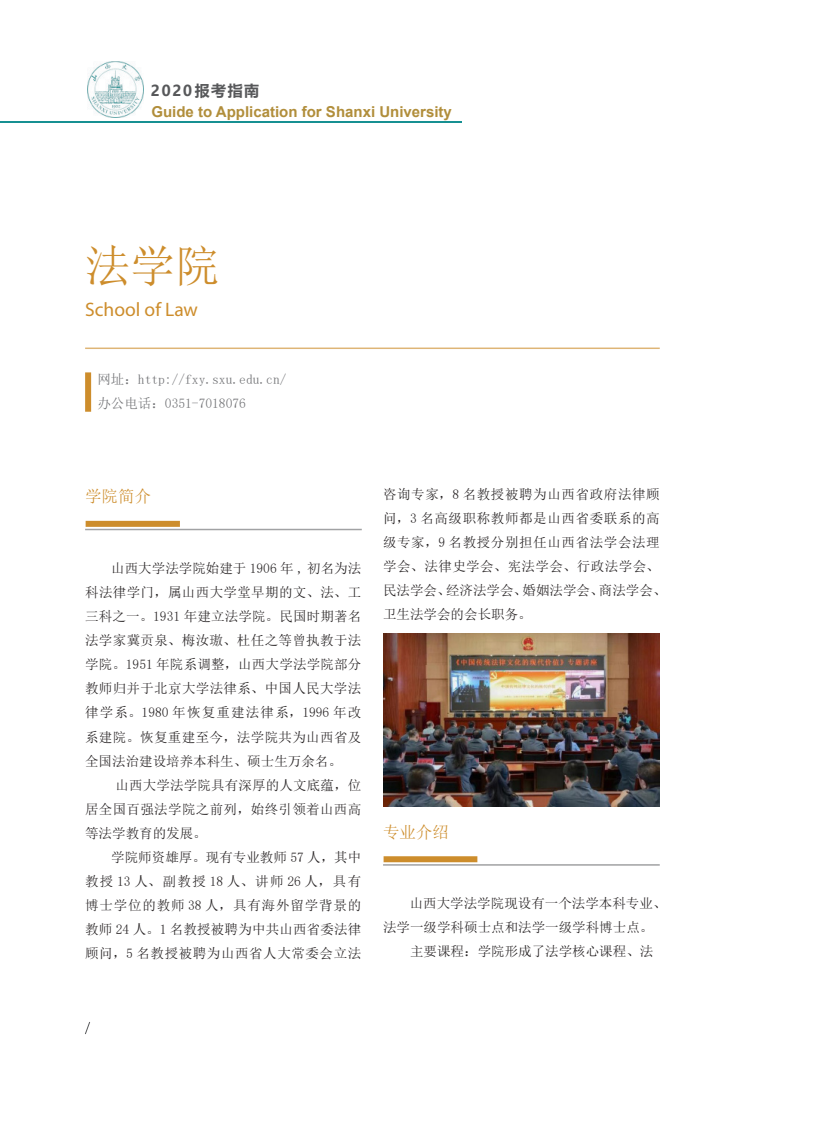
<style>
.page{position:relative;width:813px;height:1132px;background:#fff}
.page>*{position:absolute;margin:0;border:0;box-sizing:border-box;transform-origin:0 0}
.t1{font:45px "Sim Sun";color:#cd8d2c}
.t2{font:19.5px "Myriad Pro";color:#cd8d2c}
.t3{font:16.5px "Sim Sun";color:#cd8d2c}
.t4{font:700 15px "Arial";color:#b18e3b}
.t5{font:700 15px "Microsoft Ya Hei";letter-spacing:.1em;color:#57585a}
.t6{font:13.5px/24px "Sim Sun";letter-spacing:.015em;color:#231f20;text-align:justify}
.t7{font:13.5px/24px "Sim Sun";letter-spacing:.045em;color:#231f20}
.t8{font:13.5px "Sim Sun";color:#6f7073}
</style>
<div class="page">
<hr style="left:0;top:121px;width:461px;height:2px;background:#169092">
<img style="left:87px;top:62px;width:56px;height:55px">
<svg style="left:85px;top:1022px;width:5px;height:12px"></svg>
<hr style="left:85px;top:347px;width:574px;height:2px;background:#cd8d2c">
<div style="left:85px;top:372px;width:6px;height:39px;background:#cd8d2c"></div>
<hr style="left:85px;top:528px;width:276px;height:2px;background:#6f7073">
<div style="left:86px;top:520px;width:94px;height:6px;background:#cd8d2c"></div>
<hr style="left:383px;top:863px;width:276px;height:2px;background:#6c6d70">
<div style="left:383px;top:856px;width:94px;height:6px;background:#cd8d2c"></div>
<img style="left:383px;top:633px;width:276px;height:173px">
<p class="t5" style="left:151px;top:80px;width:110px">2020报考指南</p>
<p class="t4" style="left:151px;top:101px;width:302px">Guide to Application for Shanxi University</p>
<p class="t1" style="left:85px;top:243px;width:136px">法学院</p>
<p class="t2" style="left:85px;top:297px;width:114px">School of Law</p>
<p class="t8" style="left:97px;top:372px;width:190px">网址：http://fxy.sxu.edu.cn/</p>
<p class="t8" style="left:97px;top:396px;width:150px">办公电话：0351-7018076</p>
<p class="t3" style="left:85px;top:487px;width:67px">学院简介</p>
<p class="t6" style="left:85px;top:556px;width:277px;text-indent:26px">山西大学法学院始建于 1906 年 , 初名为法科法律学门，属山西大学堂早期的文、法、工三科之一。1931 年建立法学院。民国时期著名法学家冀贡泉、梅汝璈、杜任之等曾执教于法学院。1951 年院系调整，山西大学法学院部分教师归并于北京大学法律系、中国人民大学法律学系。1980 年恢复重建法律系，1996 年改系建院。恢复重建至今，法学院共为山西省及全国法治建设培养本科生、硕士生万余名。</p>
<p class="t6" style="left:85px;top:772px;width:277px;text-indent:30px">山西大学法学院具有深厚的人文底蕴，位居全国百强法学院之前列，始终引领着山西高等法学教育的发展。</p>
<p class="t6" style="left:85px;top:844px;width:277px;text-indent:26px">学院师资雄厚。现有专业教师 57 人，其中教授 13 人、副教授 18 人、讲师 26 人，具有博士学位的教师 38 人，具有海外留学背景的教师 24 人。1 名教授被聘为中共山西省委法律顾问，5 名教授被聘为山西省人大常委会立法</p>
<p class="t7" style="left:383px;top:482px;width:285px">咨询专家，8 名教授被聘为山西省政府法律顾问，3 名高级职称教师都是山西省委联系的高级专家，9 名教授分别担任山西省法学会法理学会、法律史学会、宪法学会、行政法学会、民法学会、经济法学会、婚姻法学会、商法学会、卫生法学会的会长职务。</p>
<p class="t3" style="left:383px;top:823px;width:67px">专业介绍</p>
<p class="t6" style="left:383px;top:890px;width:285px;text-indent:27px">山西大学法学院现设有一个法学本科专业、法学一级学科硕士点和法学一级学科博士点。</p>
<p class="t6" style="left:410px;top:938px;width:244px">主要课程：学院形成了法学核心课程、法</p>
</div>
